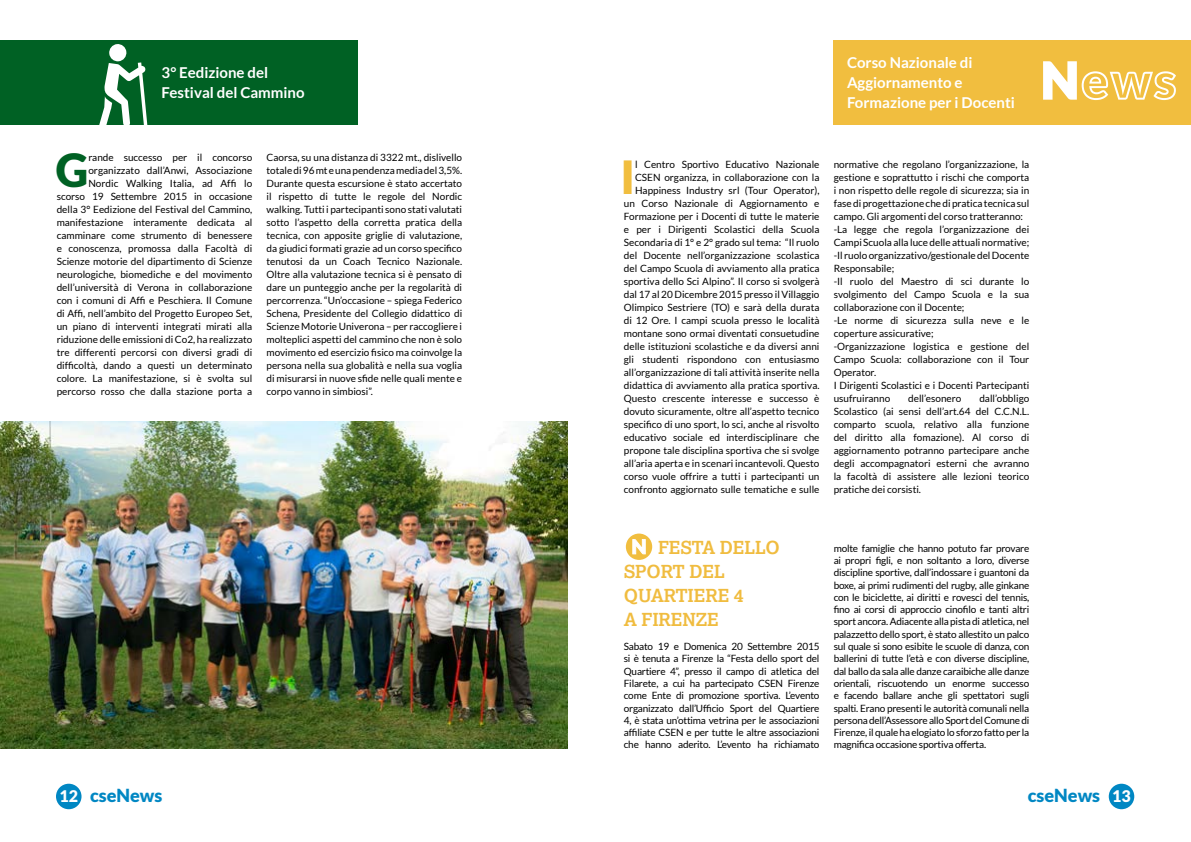
<style>
.page{position:relative;width:1191px;height:842px;background:#fff}
.page>*{position:absolute;margin:0;border:0;box-sizing:border-box;transform-origin:0 0}
.t1{font:900 45.7px "Lato";color:#006124}
.t2{font:900 45.7px "Lato";color:#f1be3f}
.t3{font:700 18px/24px "Lexia Da Ma";letter-spacing:-.01em;color:#f0bc3f}
.t4{font:900 18px "Lato";color:#0087c3}
.t5{font:700 15px/20px "Lato";color:#fff}
.t6{font:10px/13px "Lato";color:#000;text-align:justify}
.s1{font-size:16px;color:#fff}
</style>
<div class="page">
<div style="left:0;top:40px;width:357px;height:84px;background:#006124"></div>
<svg style="left:99px;top:44px;width:48px;height:81px"></svg>
<img style="left:0;top:421px;width:567px;height:327px">
<div style="left:833px;top:40px;width:358px;height:84px;background:#f1be3f"></div>
<svg style="left:1043px;top:61px;width:133px;height:39px"></svg>
<div style="left:624px;top:532px;width:30px;height:30px;border:2px solid #fff;border-radius:50%"></div>
<svg style="left:625px;top:532px;width:28px;height:29px"></svg>
<div style="left:624px;top:531px;width:30px;height:31px;border:2px solid #fff;border-radius:50%"></div>
<svg style="left:631px;top:539px;width:16px;height:16px"></svg>
<div style="left:56px;top:784px;width:25px;height:25px;background:#0087c3;border-radius:50%"></div>
<div style="left:1108px;top:784px;width:26px;height:25px;background:#0087c3;border-radius:50%"></div>
<h3 class="t5" style="left:162px;top:62px;width:144px">3° Eedizione del<br>Festival del Cammino</h3>
<h1 class="t1" style="left:56px;top:144px;width:34px">G</h1>
<p class="t6" style="left:57px;top:151px;width:197px;text-align:right">rande successo per il concorso organizzato dall’Anwi, Associazione Nordic Walking Italia, ad Affi lo<br>scorso 19 Settembre 2015 in occasione della 3° Eedizione del Festival del Cammino, manifestazione interamente dedicata al camminare come strumento di benessere e conoscenza, promossa dalla Facoltà di Scienze motorie del dipartimento di Scienze neurologiche, biomediche e del movimento dell’università di Verona in collaborazione con i comuni di Affi e Peschiera. Il Comune di Affi, nell’ambito del Progetto Europeo Set, un piano di interventi integrati mirati alla riduzione delle emissioni di Co2, ha realizzato tre differenti percorsi con diversi gradi di difficoltà, dando a questi un determinato colore. La manifestazione, si è svolta sul percorso rosso che dalla stazione porta a</p>
<p class="t6" style="left:266px;top:151px;width:197px">Caorsa, su una distanza di 3322 mt., dislivello totale di 96 mt e una pendenza media del 3,5%.<br>Durante questa escursione è stato accertato il rispetto di tutte le regole del Nordic walking. Tutti i partecipanti sono stati valutati sotto l’aspetto della corretta pratica della tecnica, con apposite griglie di valutazione, da giudici formati grazie ad un corso specifico tenutosi da un Coach Tecnico Nazionale.<br>Oltre alla valutazione tecnica si è pensato di dare un punteggio anche per la regolarità di percorrenza. “Un’occasione – spiega Federico Schena, Presidente del Collegio didattico di Scienze Motorie Univerona – per raccogliere i molteplici aspetti del cammino che non è solo movimento ed esercizio fisico ma coinvolge la persona nella sua globalità e nella sua voglia di misurarsi in nuove sfide nelle quali mente e corpo vanno in simbiosi”.</p>
<h3 class="t5" style="left:847px;top:52px;width:169px">Corso Nazionale di<br>Aggiornamento e<br>Formazione per i Docenti</h3>
<p class="t6" style="left:624px;top:158px;width:197px;text-align:right">l Centro Sportivo Educativo Nazionale CSEN organizza, in collaborazione con la Happiness Industry srl (Tour Operator), un Corso Nazionale di Aggiornamento e Formazione per i Docenti di tutte le materie e per i Dirigenti Scolastici della Scuola Secondaria di 1° e 2° grado sul tema: “Il ruolo del Docente nell’organizzazione scolastica del Campo Scuola di avviamento alla pratica sportiva dello Sci Alpino”. Il corso si svolgerà dal 17 al 20 Dicembre 2015 presso il Villaggio Olimpico Sestriere (TO) e sarà della durata di 12 Ore. I campi scuola presso le località montane sono ormai diventati consuetudine delle istituzioni scolastiche e da diversi anni gli studenti rispondono con entusiasmo all’organizzazione di tali attività inserite nella didattica di avviamento alla pratica sportiva.<br>Questo crescente interesse e successo è dovuto sicuramente, oltre all’aspetto tecnico specifico di uno sport, lo sci, anche al risvolto educativo sociale ed interdisciplinare che propone tale disciplina sportiva che si svolge all’aria aperta e in scenari incantevoli. Questo corso vuole offrire a tutti i partecipanti un confronto aggiornato sulle tematiche e sulle</p>
<p class="t6" style="left:833px;top:158px;width:197px;text-align:left">normative che regolano l’organizzazione, la gestione e soprattutto i rischi che comporta i non rispetto delle regole di sicurezza; sia in fase di progettazione che di pratica tecnica sul campo. Gli argomenti del corso tratteranno: -La legge che regola l’organizzazione dei Campi Scuola alla luce delle attuali normative; -Il ruolo organizzativo/gestionale del Docente Responsabile;<br>-Il ruolo del Maestro di sci durante lo svolgimento del Campo Scuola e la sua collaborazione con il Docente;<br>-Le norme di sicurezza sulla neve e le coperture assicurative;<br>-Organizzazione logistica e gestione del Campo Scuola: collaborazione con il Tour Operator.<br>I Dirigenti Scolastici e i Docenti Partecipanti usufruiranno</p>
<h1 class="t2" style="left:620px;top:151px;width:16px">I</h1>
<p class="t6" style="left:833px;top:392px;width:197px;text-indent:146px">dall’obbligo Scolastico (ai sensi dell’art.64 del C.C.N.L. comparto scuola, relativo alla funzione del diritto alla fomazione). Al corso di aggiornamento potranno partecipare anche degli accompagnatori esterni che avranno la facoltà di assistere alle lezioni teorico pratiche dei corsisti.</p>
<p class="t6" style="left:908px;top:392px;width:55px">dell’esonero</p>
<h2 class="t3" style="left:624px;top:535px;width:158px;text-indent:34px">FESTA DELLO<br>SPORT DEL<br>QUARTIERE 4<br>A FIRENZE</h2>
<p class="t6" style="left:624px;top:640px;width:197px;line-height:12.3px">Sabato 19 e Domenica 20 Settembre 2015 si è tenuta a Firenze la “Festa dello sport del Quartiere 4”, presso il campo di atletica del Filarete, a cui ha partecipato CSEN Firenze come Ente di promozione sportiva. L’evento organizzato dall’Ufficio Sport del Quartiere 4, è stata un’ottima vetrina per le associazioni affiliate CSEN e per tutte le altre associazioni che hanno aderito. L’evento ha richiamato</p>
<p class="t6" style="left:833px;top:542px;width:197px;line-height:12.3px">molte famiglie che hanno potuto far provare ai propri figli, e non soltanto a loro, diverse discipline sportive, dall’indossare i guantoni da boxe, ai primi rudimenti del rugby, alle ginkane con le biciclette, ai diritti e rovesci del tennis, fino ai corsi di approccio cinofilo e tanti altri sport ancora. Adiacente alla pista di atletica, nel palazzetto dello sport, è stato allestito un palco sul quale si sono esibite le scuole di danza, con ballerini di tutte l’età e con diverse discipline, dal ballo da sala alle danze caraibiche alle danze orientali, riscuotendo un enorme successo e facendo ballare anche gli spettatori sugli spalti. Erano presenti le autorità comunali nella persona dell’Assessore allo Sport del Comune di Firenze, il quale ha elogiato lo sforzo fatto per la magnifica occasione sportiva offerta.</p>
<h2 class="t4" style="left:59px;top:785px;width:104px"><span class="s1">12</span> cseNews</h2>
<h2 class="t4" style="left:1027px;top:785px;width:104px">cseNews <span class="s1">13</span></h2>
</div>
